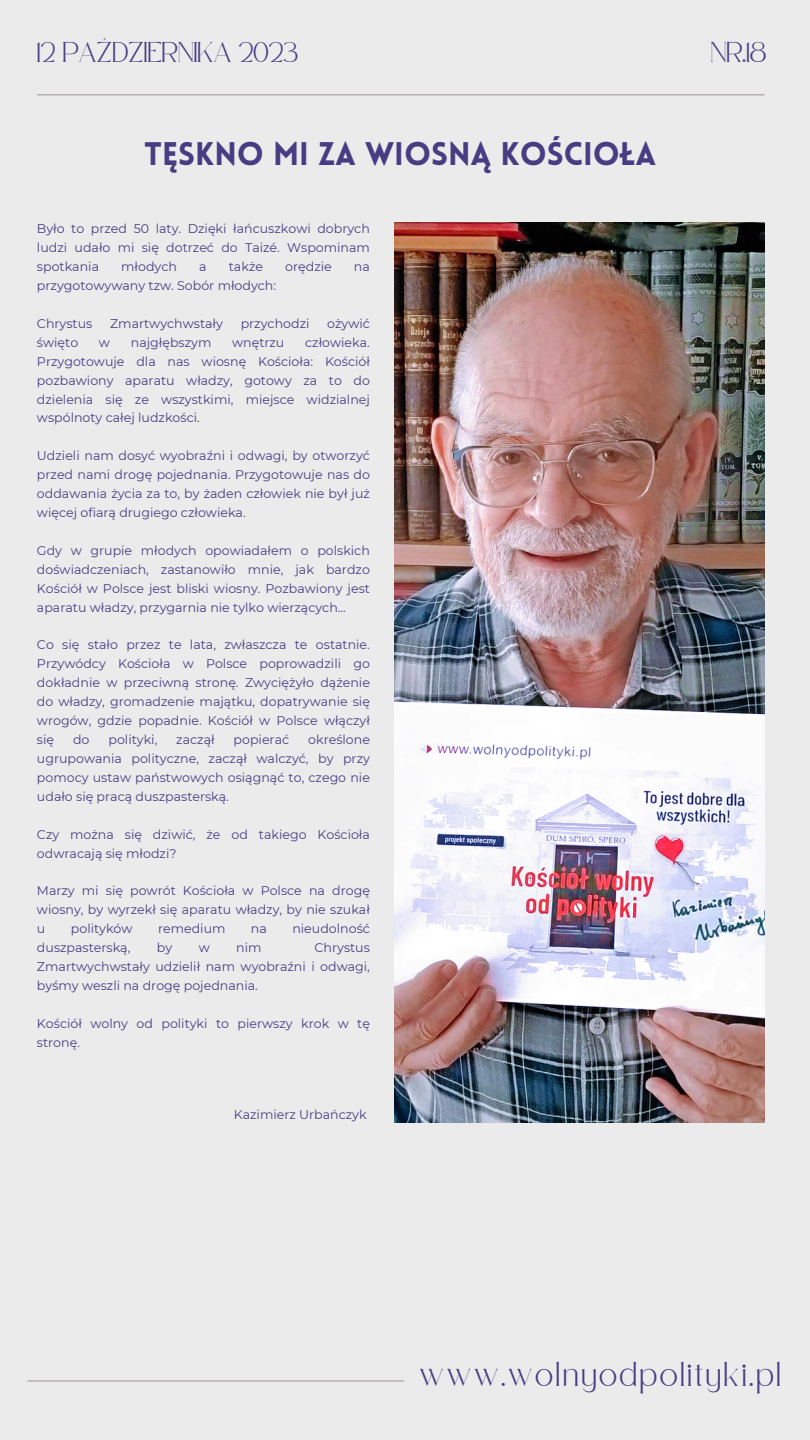
<style>
.page{position:relative;width:810px;height:1440px;background:#ecebeb}
.page>*{position:absolute;margin:0;border:0;box-sizing:border-box;transform-origin:0 0}
.t1{font:900 32px "Lovelo";color:#483d83}
.t2{font:16px "Safira March";letter-spacing:.175em;color:#483d83}
.t3{font:14px "Safira March";color:#483d83}
.t4{font:12.6px/18.9px "Montserrat";color:#483d83;text-align:justify}
</style>
<div class="page">
<hr style="left:37px;top:94px;width:727px;height:2px;background:#b6afb1">
<hr style="left:27px;top:1380px;width:377px;height:2px;background:#b6afb1">
<img style="left:395px;top:223px;width:369px;height:900px">
<p class="t3" style="left:37px;top:48px;width:263px">12 PAŹDZIERNIKA 2023</p>
<p class="t3" style="left:711px;top:48px;width:57px">NR.18</p>
<p class="t1" style="left:145px;top:141px;width:513px">TĘSKNO MI ZA WIOSNĄ KOŚCIOŁA</p>
<p class="t4" style="left:37px;top:219px;width:334px">Było to przed 50 laty. Dzięki łańcuszkowi dobrych ludzi udało mi się dotrzeć do Taizé. Wspominam spotkania</p>
<p class="t4" style="left:121px;top:257px;width:57px">młodych</p>
<p class="t4" style="left:199px;top:257px;width:9px">a</p>
<p class="t4" style="left:229px;top:257px;width:36px">także</p>
<p class="t4" style="left:285px;top:257px;width:48px">orędzie</p>
<p class="t4" style="left:354px;top:257px;width:17px">na</p>
<p class="t4" style="left:37px;top:276px;width:241px">przygotowywany tzw. Sobór młodych:</p>
<p class="t4" style="left:37px;top:314px;width:57px">Chrystus</p>
<p class="t4" style="left:110px;top:314px;width:114px">Zmartwychwstały</p>
<p class="t4" style="left:241px;top:314px;width:70px">przychodzi</p>
<p class="t4" style="left:327px;top:314px;width:44px">ożywić</p>
<p class="t4" style="left:37px;top:333px;width:43px">święto</p>
<p class="t4" style="left:99px;top:333px;width:13px">w</p>
<p class="t4" style="left:131px;top:333px;width:82px">najgłębszym</p>
<p class="t4" style="left:232px;top:333px;width:54px">wnętrzu</p>
<p class="t4" style="left:37px;top:333px;width:334px;text-indent:268px">człowieka.<br>Przygotowuje dla nas wiosnę Kościoła: Kościół pozbawiony aparatu władzy, gotowy za to do dzielenia się ze wszystkimi, miejsce widzialnej wspólnoty całej ludzkości.</p>
<p class="t4" style="left:37px;top:446px;width:334px">Udzieli nam dosyć wyobraźni i odwagi, by otworzyć przed nami drogę pojednania. Przygotowuje nas do oddawania życia za to, by żaden człowiek nie był już więcej ofiarą drugiego człowieka.</p>
<p class="t4" style="left:37px;top:541px;width:334px">Gdy w grupie młodych opowiadałem o polskich doświadczeniach, zastanowiło mnie, jak bardzo Kościół w Polsce jest bliski wiosny. Pozbawiony jest aparatu władzy, przygarnia nie tylko wierzących...</p>
<p class="t4" style="left:37px;top:635px;width:334px">Co się stało przez te lata, zwłaszcza te ostatnie.<br>Przywódcy Kościoła w Polsce poprowadzili go dokładnie w przeciwną stronę. Zwyciężyło dążenie do władzy, gromadzenie majątku, dopatrywanie się wrogów, gdzie popadnie. Kościół w Polsce włączył się</p>
<p class="t4" style="left:37px;top:730px;width:334px;text-indent:271px">określone ugrupowania polityczne, zaczął walczyć, by przy pomocy ustaw państwowych osiągnąć to, czego nie udało się pracą duszpasterską.</p>
<p class="t4" style="left:37px;top:825px;width:334px">Czy można się dziwić, że od takiego Kościoła odwracają się młodzi?</p>
<p class="t4" style="left:37px;top:881px;width:334px">Marzy mi się powrót Kościoła w Polsce na drogę wiosny, by wyrzekł się aparatu władzy, by nie szukał u</p>
<p class="t4" style="left:73px;top:730px;width:18px">do</p>
<p class="t4" style="left:109px;top:730px;width:50px">polityki,</p>
<p class="t4" style="left:176px;top:730px;width:40px">zaczął</p>
<p class="t4" style="left:234px;top:730px;width:57px">popierać</p>
<p class="t4" style="left:71px;top:919px;width:63px">polityków</p>
<p class="t4" style="left:158px;top:919px;width:69px">remedium</p>
<p class="t4" style="left:251px;top:919px;width:17px">na</p>
<p class="t4" style="left:292px;top:919px;width:79px">nieudolność</p>
<p class="t4" style="left:37px;top:938px;width:95px">duszpasterską,</p>
<p class="t4" style="left:157px;top:938px;width:17px">by</p>
<p class="t4" style="left:199px;top:938px;width:13px">w</p>
<p class="t4" style="left:236px;top:938px;width:27px">nim</p>
<p class="t4" style="left:37px;top:938px;width:334px;text-indent:278px">Chrystus Zmartwychwstały udzielił nam wyobraźni i odwagi, byśmy weszli na drogę pojednania.</p>
<p class="t4" style="left:37px;top:1014px;width:334px">Kościół wolny od polityki to pierwszy krok w tę stronę.</p>
<p class="t4" style="left:234px;top:1105px;width:134px">Kazimierz Urbańczyk</p>
<p class="t2" style="left:420px;top:1371px;width:363px">www.wolnyodpolityki.pl</p>
</div>
